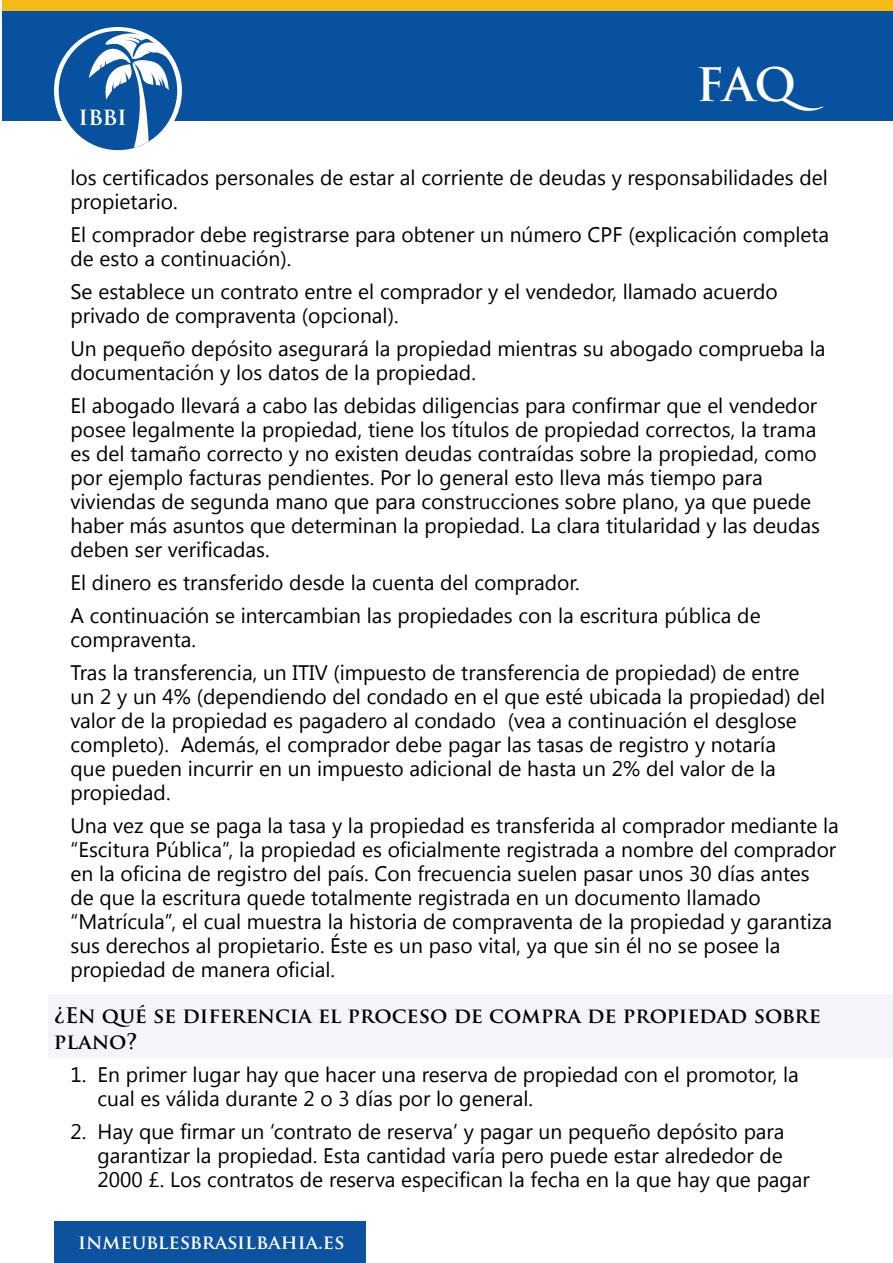
<style>
.page{position:relative;width:893px;height:1263px;background:#fff}
.page>*{position:absolute;margin:0;border:0;box-sizing:border-box;transform-origin:0 0}
.t1{font:700 45px "Trajan Pro";color:#fff}
.t2{font:700 24px "Trajan Pro";color:#fff}
.t3{font:21px/24px "Segoe UI";color:#000}
.t4{font:700 21px/25.2px "Trajan Pro";color:#000}
.t5{font:700 19.5px "Trajan Pro";color:#fff}
</style>
<div class="page">
<div style="left:48px;top:994px;width:845px;height:63px;background:#f4f4fa"></div>
<div style="left:2px;top:9px;width:891px;height:111px;background:#07519f"></div>
<div style="left:2px;top:0;width:891px;height:11px;background:#f5ba18"></div>
<svg style="left:54px;top:27px;width:128px;height:127px"></svg>
<div style="left:59px;top:31px;width:118px;height:119px;background:#07519f;border-radius:50%"></div>
<svg style="left:89px;top:33px;width:82px;height:115px"></svg>
<div style="left:54px;top:1222px;width:312px;height:41px;background:#0d529f"></div>
<p class="t2" style="left:78px;top:101px;width:50px">ibbi</p>
<h1 class="t1" style="left:696px;top:57px;width:129px">FAQ</h1>
<p class="t3" style="left:70px;top:165px;width:759px">los certificados personales de estar al corriente de deudas y responsabilidades del propietario.</p>
<p class="t3" style="left:70px;top:222px;width:760px">El comprador debe registrarse para obtener un número CPF (explicación completa de esto a continuación).</p>
<p class="t3" style="left:70px;top:279px;width:709px">Se establece un contrato entre el comprador y el vendedor, llamado acuerdo privado de compraventa (opcional).</p>
<p class="t3" style="left:70px;top:336px;width:756px">Un pequeño depósito asegurará la propiedad mientras su abogado comprueba la documentación y los datos de la propiedad.</p>
<p class="t3" style="left:70px;top:393px;width:751px">El abogado llevará a cabo las debidas diligencias para confirmar que el vendedor posee legalmente la propiedad, tiene los títulos de propiedad correctos, la trama es del tamaño correcto y no existen deudas contraídas sobre la propiedad, como por ejemplo facturas pendientes. Por lo general esto lleva más tiempo para viviendas de segunda mano que para construcciones sobre plano, ya que puede haber más asuntos que determinan la propiedad. La clara titularidad y las deudas deben ser verificadas.</p>
<p class="t3" style="left:70px;top:565px;width:692px;line-height:33px">El dinero es transferido desde la cuenta del comprador.<br>A continuación se intercambian las propiedades con la escritura pública de</p>
<p class="t3" style="left:70px;top:622px;width:731px;line-height:33px">compraventa.<br>Tras la transferencia, un ITIV (impuesto de transferencia de propiedad) de entre</p>
<p class="t3" style="left:70px;top:684px;width:756px">un 2 y un 4% (dependiendo del condado en el que esté ubicada la propiedad) del valor de la propiedad es pagadero al condado (vea a continuación el desglose completo). Además, el comprador debe pagar las tasas de registro y notaría<br>que pueden incurrir en un impuesto adicional de hasta un 2% del valor de la propiedad.</p>
<p class="t3" style="left:70px;top:813px;width:770px">Una vez que se paga la tasa y la propiedad es transferida al comprador mediante la “Escitura Pública”, la propiedad es oficialmente registrada a nombre del comprador en la oficina de registro del país. Con frecuencia suelen pasar unos 30 días antes<br>de que la escritura quede totalmente registrada en un documento llamado “Matrícula”, el cual muestra la historia de compraventa de la propiedad y garantiza sus derechos al propietario. Éste es un paso vital, ya que sin él no se posee la propiedad de manera oficial.</p>
<p class="t4" style="left:54px;top:1003px;width:768px">¿En qué se diferencia el proceso de compra de propiedad sobre plano?</p>
<p class="t3" style="left:98px;top:1061px;width:703px;text-indent:-27px">1. En primer lugar hay que hacer una reserva de propiedad con el promotor, la cual es válida durante 2 o 3 días por lo general.</p>
<p class="t3" style="left:98px;top:1118px;width:714px;text-indent:-27px">2. Hay que firmar un ‘contrato de reserva’ y pagar un pequeño depósito para garantizar la propiedad. Esta cantidad varía pero puede estar alrededor de<br>2000 £. Los contratos de reserva especifican la fecha en la que hay que pagar</p>
<p class="t5" style="left:78px;top:1229px;width:268px">inmeublesbrasilbahia.es</p>
</div>
